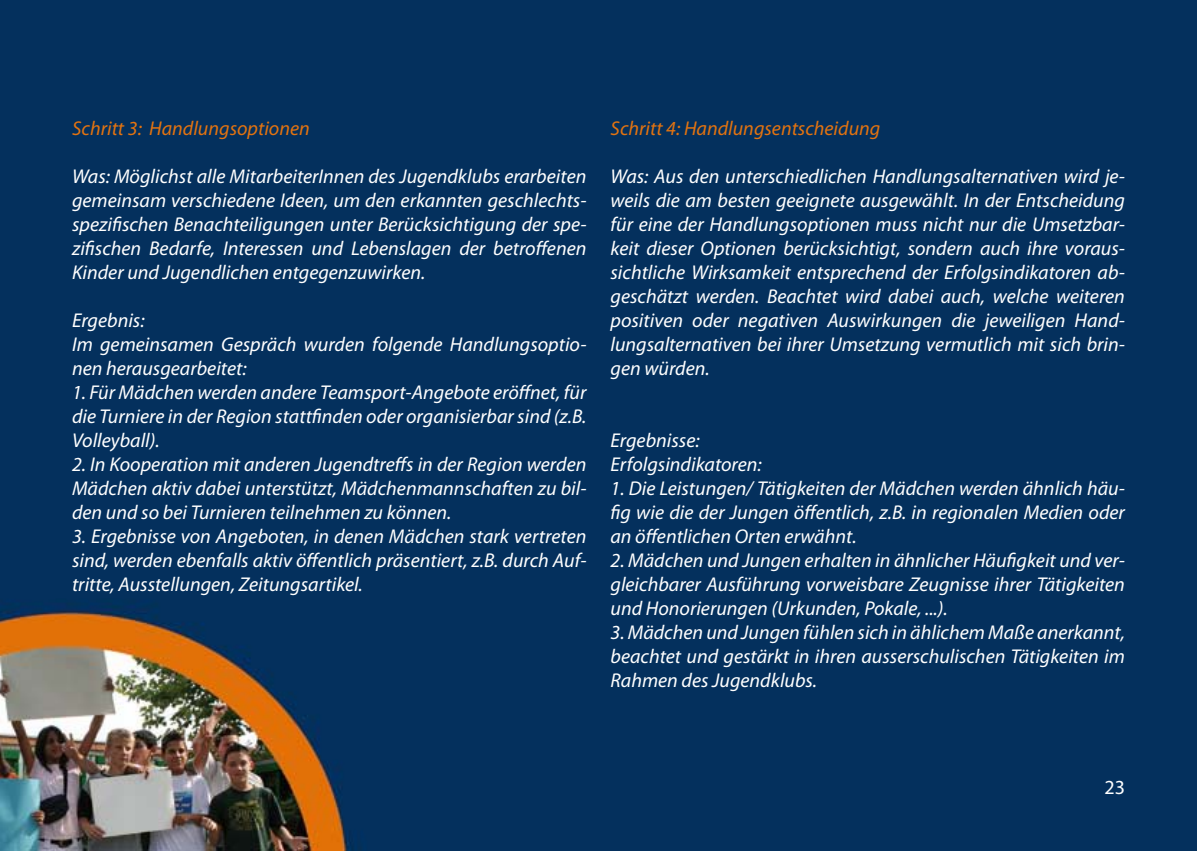
<style>
.page{position:relative;width:1197px;height:851px;background:#fff}
.page>*{position:absolute;margin:0;border:0;box-sizing:border-box;transform-origin:0 0}
.t1{font:italic 20px/24px "Myriad Pro";color:#fff;text-align:justify}
.t2{font:italic 20px "Myriad Pro";color:#e37310}
.t3{font:20px "Myriad Pro";color:#fff}
</style>
<div class="page">
<div style="left:0;top:0;width:1196px;height:850px;background:#04305d"></div>
<p class="t2" style="left:72px;top:116px;width:239px">Schritt 3: Handlungsoptionen</p>
<p class="t1" style="left:72px;top:164px;width:516px">Was: Möglichst alle MitarbeiterInnen des Jugendklubs erarbeiten gemeinsam verschiedene Ideen, um den erkannten geschlechts&shy;spezifischen Benachteiligungen unter Berücksichtigung der spe&shy;zifischen Bedarfe, Interessen und Lebenslagen der betroffenen Kinder und Jugendlichen entgegenzuwirken.</p>
<p class="t1" style="left:72px;top:308px;width:516px;text-align:left">Ergebnis:<br>Im gemeinsamen Gespräch wurden folgende Handlungsoptio&shy;nen herausgearbeitet:</p>
<p class="t1" style="left:72px;top:380px;width:516px">1. Für Mädchen werden andere Teamsport-Angebote eröffnet, für die Turniere in der Region stattfinden oder organisierbar sind (z.B.<br>Volleyball).</p>
<p class="t1" style="left:72px;top:452px;width:516px">2. In Kooperation mit anderen Jugendtreffs in der Region werden Mädchen aktiv dabei unterstützt, Mädchenmannschaften zu bil&shy;den und so bei Turnieren teilnehmen zu können.</p>
<p class="t1" style="left:72px;top:524px;width:516px">3. Ergebnisse von Angeboten, in denen Mädchen stark vertreten sind, werden ebenfalls aktiv öffentlich präsentiert, z.B. durch Auf&shy;tritte, Ausstellungen, Zeitungsartikel.</p>
<p class="t2" style="left:610px;top:116px;width:271px">Schritt 4: Handlungsentscheidung</p>
<p class="t1" style="left:610px;top:164px;width:516px">Was: Aus den unterschiedlichen Handlungsalternativen wird je&shy;weils die am besten geeignete ausgewählt. In der Entscheidung für eine der Handlungsoptionen muss nicht nur die Umsetzbar&shy;keit dieser Optionen berücksichtigt, sondern auch ihre voraus&shy;sichtliche Wirksamkeit entsprechend der Erfolgsindikatoren ab&shy;geschätzt werden. Beachtet wird dabei auch, welche weiteren positiven oder negativen Auswirkungen die jeweiligen Hand&shy;lungsalternativen bei ihrer Umsetzung vermutlich mit sich brin&shy;gen würden.</p>
<p class="t1" style="left:610px;top:428px;width:153px">Ergebnisse:<br>Erfolgsindikatoren:</p>
<p class="t1" style="left:610px;top:476px;width:516px">1. Die Leistungen/ Tätigkeiten der Mädchen werden ähnlich häu&shy;fig wie die der Jungen öffentlich, z.B. in regionalen Medien oder an öffentlichen Orten erwähnt.</p>
<p class="t1" style="left:610px;top:548px;width:516px">2. Mädchen und Jungen erhalten in ähnlicher Häufigkeit und ver&shy;gleichbarer Ausführung vorweisbare Zeugnisse ihrer Tätigkeiten und Honorierungen (Urkunden, Pokale, ...).</p>
<p class="t1" style="left:610px;top:620px;width:516px">3. Mädchen und Jungen fühlen sich in ählichem Maße anerkannt, beachtet und gestärkt in ihren ausserschulischen Tätigkeiten im Rahmen des Jugendklubs.</p>
<p class="t3" style="left:1104px;top:774px;width:22px">23</p>
</div>
